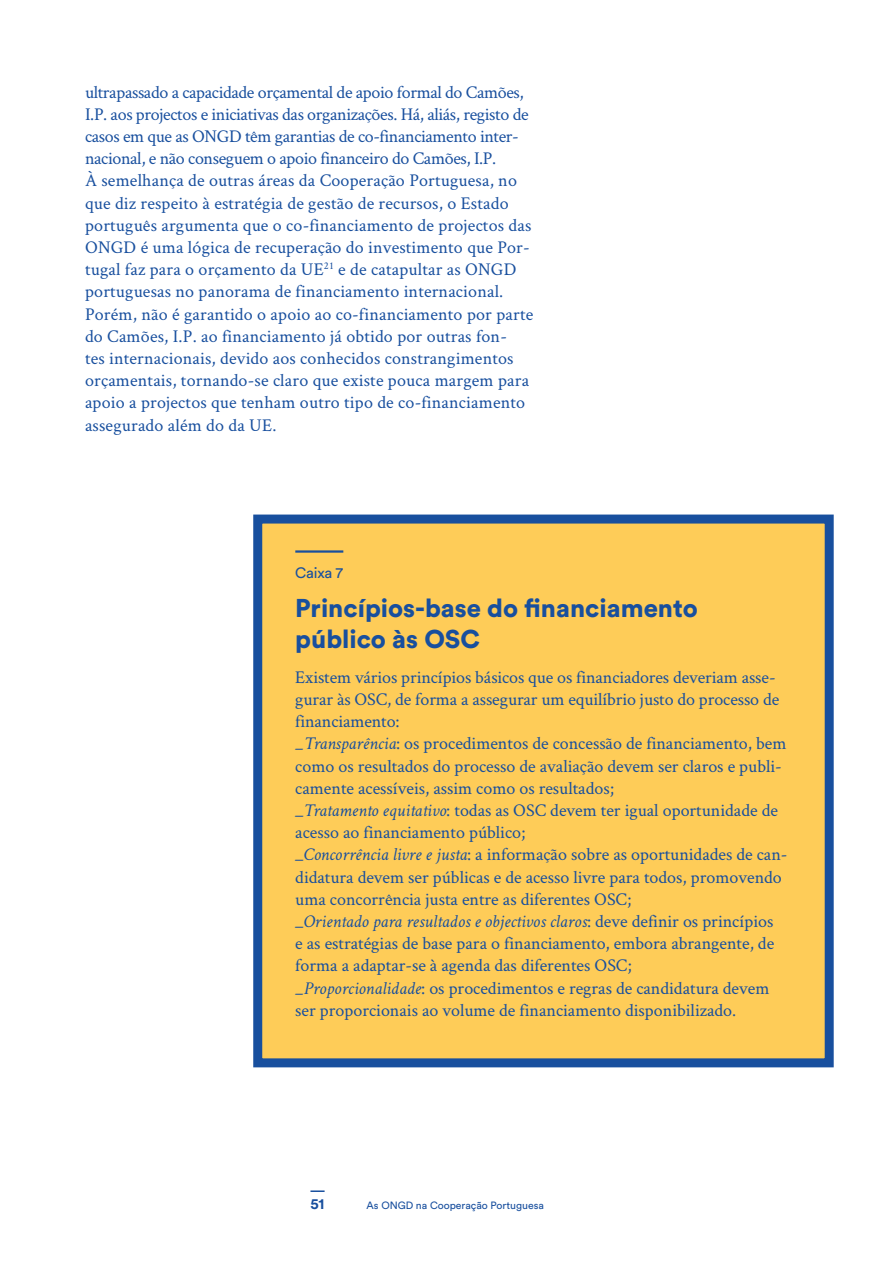
<style>
.page{position:relative;width:893px;height:1263px;background:#fff}
.page>*{position:absolute;margin:0;border:0;box-sizing:border-box;transform-origin:0 0}
.t1{font:900 25.5px/30.6px "Circular Std";color:#184f9e}
.t2{font:18px/22.2px "Crimson Text";color:#184f9e}
.t3{font:15px "Circular Std";letter-spacing:-.01em;color:#184f9e}
.t4{font:700 15px "Circular Std";color:#184f9e}
.t5{font:10.5px "Circular Std";color:#184f9e}
.s1{font-style:italic}
</style>
<div class="page">
<svg style="left:310px;top:1190px;width:15px;height:2px"></svg>
<div style="left:253px;top:514px;width:581px;height:553px;background:#fecc58;border:9px solid #184f9e"></div>
<hr style="left:295px;top:550px;width:48px;height:3px;background:#184f9e">
<p class="t2" style="left:85px;top:80px;width:450px">ultrapassado a capacidade orçamental de apoio formal do Camões, I.P. aos projectos e iniciativas das organizações. Há, aliás, registo de casos em que as ONGD têm garantias de co-financiamento inter&shy;nacional, e não conseguem o apoio financeiro do Camões, I.P.<br>À semelhança de outras áreas da Cooperação Portuguesa, no que diz respeito à estratégia de gestão de recursos, o Estado português argumenta que o co-financiamento de projectos das ONGD é uma lógica de recuperação do investimento que Por&shy;tugal faz para o orçamento da UE<sup>21</sup> e de catapultar as ONGD portuguesas no panorama de financiamento internacional.<br>Porém, não é garantido o apoio ao co-financiamento por parte do Camões, I.P. ao financiamento já obtido por outras fon-<br>tes internacionais, devido aos conhecidos constrangimentos orçamentais, tornando-se claro que existe pouca margem para apoio a projectos que tenham outro tipo de co-financiamento assegurado além do da UE.</p>
<p class="t3" style="left:295px;top:564px;width:49px">Caixa 7</p>
<h1 class="t1" style="left:295px;top:592px;width:404px">Princípios-base do financiamento público às OSC</h1>
<p class="t2" style="left:295px;top:665px;width:494px">Existem vários princípios básicos que os financiadores deveriam asse&shy;gurar às OSC, de forma a assegurar um equilíbrio justo do processo de financiamento:<br><span class="s1">_Transparência</span>: os procedimentos de concessão de financiamento, bem como os resultados do processo de avaliação devem ser claros e publi&shy;camente acessíveis, assim como os resultados;<br>_<span class="s1">Tratamento equitativo</span>: todas as OSC devem ter igual oportunidade de acesso ao financiamento público;<br>_<span class="s1">Concorrência livre e justa</span>: a informação sobre as oportunidades de can&shy;didatura devem ser públicas e de acesso livre para todos, promovendo uma concorrência justa entre as diferentes OSC;<br>_<span class="s1">Orientado para resultados e objectivos claros</span>: deve definir os princípios<br>e as estratégias de base para o financiamento, embora abrangente, de forma a adaptar-se à agenda das diferentes OSC;<br><span class="s1">_Proporcionalidade</span>: os procedimentos e regras de candidatura devem ser proporcionais ao volume de financiamento disponibilizado.</p>
<p class="t4" style="left:310px;top:1194px;width:16px">51</p>
<p class="t5" style="left:367px;top:1199px;width:179px">As ONGD na Cooperação Portuguesa</p>
</div>
